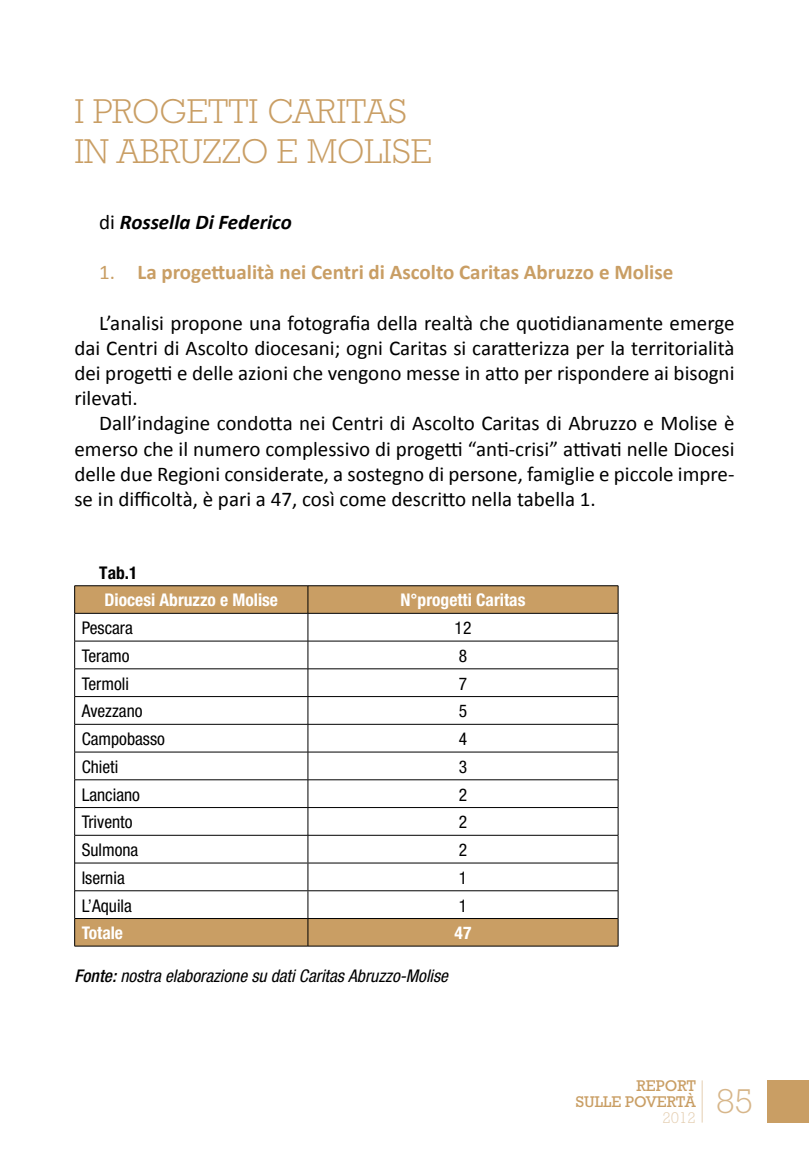
<style>
.page{position:relative;width:809px;height:1166px;background:#fff}
.page>*{position:absolute;margin:0;border:0;box-sizing:border-box;transform-origin:0 0}
.t1{font:300 35px/40.2px "Rockwell Std";color:#c99e64;text-align:right}
.t2{font:300 35px "Rockwell Std";color:#d7b68a}
.t3{font:21px/25.2px "Calibri";color:#000;text-align:justify}
.t4{font:700 21px "Calibri";color:#c99e64}
.t5{font:italic 700 21px "Calibri";color:#000}
.t6{font:condensed 17.5px "Helvetica Neue LT";color:#000}
.t7{font:italic condensed 17.5px "Helvetica Neue LT";color:#000}
.t8{font:700 condensed 17.5px "Helvetica Neue LT";color:#fff}
.t9{font:700 condensed 17.5px "Helvetica Neue LT";color:#000}
.t10{font:15.75px/15.8px "Rockwell Std";color:#c99e64;text-align:right}
.t11{font:300 15.75px "Rockwell Std";color:#e4ceb1}
.s1{font-weight:400;font-style:normal}
.s2{font-weight:400}
.s3{font-weight:500}
</style>
<div class="page">
<hr style="left:701px;top:1080px;width:1px;height:42px;background:#e4ceb1">
<div style="left:767px;top:1080px;width:42px;height:42px;background:#c99e64"></div>
<div style="left:75px;top:586px;width:542px;height:360px;background:#c99e64"></div>
<svg style="left:75px;top:614px;width:542px;height:304px"></svg>
<hr style="left:74px;top:585px;width:234px;height:1px;background:#000">
<hr style="left:308px;top:585px;width:310px;height:1px;background:#000">
<hr style="left:74px;top:613px;width:234px;height:1px;background:#000">
<hr style="left:308px;top:613px;width:310px;height:1px;background:#000">
<hr style="left:74px;top:641px;width:234px;height:1px;background:#000">
<hr style="left:308px;top:641px;width:310px;height:1px;background:#000">
<hr style="left:74px;top:668px;width:234px;height:1px;background:#000">
<hr style="left:308px;top:668px;width:310px;height:1px;background:#000">
<hr style="left:74px;top:696px;width:234px;height:1px;background:#000">
<hr style="left:308px;top:696px;width:310px;height:1px;background:#000">
<hr style="left:74px;top:724px;width:234px;height:1px;background:#000">
<hr style="left:308px;top:724px;width:310px;height:1px;background:#000">
<hr style="left:74px;top:752px;width:234px;height:1px;background:#000">
<hr style="left:308px;top:752px;width:310px;height:1px;background:#000">
<hr style="left:74px;top:779px;width:234px;height:1px;background:#000">
<hr style="left:308px;top:779px;width:310px;height:1px;background:#000">
<hr style="left:74px;top:807px;width:234px;height:1px;background:#000">
<hr style="left:308px;top:807px;width:310px;height:1px;background:#000">
<hr style="left:74px;top:835px;width:234px;height:1px;background:#000">
<hr style="left:308px;top:835px;width:310px;height:1px;background:#000">
<svg style="left:74px;top:586px;width:1px;height:360px"></svg>
<svg style="left:307px;top:586px;width:1px;height:360px"></svg>
<svg style="left:617px;top:586px;width:1px;height:360px"></svg>
<hr style="left:74px;top:946px;width:234px;height:1px;background:#000">
<hr style="left:308px;top:946px;width:310px;height:1px;background:#000">
<hr style="left:75px;top:862px;width:233px;height:1px;background:#000">
<hr style="left:308px;top:862px;width:310px;height:1px;background:#000">
<hr style="left:75px;top:890px;width:233px;height:1px;background:#000">
<hr style="left:308px;top:890px;width:310px;height:1px;background:#000">
<hr style="left:75px;top:918px;width:233px;height:1px;background:#000">
<hr style="left:308px;top:918px;width:310px;height:1px;background:#000">
<h1 class="t1" style="left:74px;top:91px;width:132px">I PROGETTI</h1>
<h1 class="t1" style="left:74px;top:91px;width:282px">CARITAS<br>IN ABRUZZO E MOLISE</h1>
<p class="t5" style="left:99px;top:208px;width:194px"><span class="s1">di</span> Rossella Di Federico</p>
<p class="t4" style="left:99px;top:259px;width:575px"><span class="s2">1.</span> La progettualità nei Centri di Ascolto Caritas Abruzzo e Molise</p>
<p class="t3" style="left:74px;top:310px;width:661px;text-indent:25px">L’analisi propone una fotografia della realtà che quotidianamente emerge dai Centri di Ascolto diocesani; ogni Caritas si caratterizza per la territorialità dei progetti e delle azioni che vengono messe in atto per rispondere ai bisogni rilevati.</p>
<p class="t3" style="left:74px;top:411px;width:661px;text-indent:25px">Dall’indagine condotta nei Centri di Ascolto Caritas di Abruzzo e Molise è emerso che il numero complessivo di progetti “anti-crisi” attivati nelle Diocesi delle due Regioni considerate, a sostegno di persone, famiglie e piccole impre&shy;se in difficoltà, è pari a 47, così come descritto nella tabella 1.</p>
<p class="t9" style="left:99px;top:562px;width:40px">Tab.1</p>
<p class="t8" style="left:104px;top:589px;width:175px">Diocesi Abruzzo e Molise</p>
<p class="t8" style="left:400px;top:589px;width:126px">N°progetti Caritas</p>
<p class="t6" style="left:82px;top:618px;width:53px">Pescara</p>
<p class="t6" style="left:454px;top:618px;width:18px">12</p>
<p class="t6" style="left:82px;top:645px;width:49px">Teramo</p>
<p class="t6" style="left:459px;top:645px;width:10px">8</p>
<p class="t6" style="left:82px;top:673px;width:49px">Termoli</p>
<p class="t6" style="left:459px;top:673px;width:10px">7</p>
<p class="t6" style="left:82px;top:701px;width:62px">Avezzano</p>
<p class="t6" style="left:459px;top:701px;width:10px">5</p>
<p class="t6" style="left:82px;top:729px;width:85px">Campobasso</p>
<p class="t6" style="left:459px;top:729px;width:10px">4</p>
<p class="t6" style="left:82px;top:756px;width:38px">Chieti</p>
<p class="t6" style="left:459px;top:756px;width:10px">3</p>
<p class="t6" style="left:82px;top:784px;width:60px">Lanciano</p>
<p class="t6" style="left:459px;top:784px;width:10px">2</p>
<p class="t6" style="left:82px;top:812px;width:52px">Trivento</p>
<p class="t6" style="left:459px;top:812px;width:10px">2</p>
<p class="t6" style="left:82px;top:840px;width:58px">Sulmona</p>
<p class="t6" style="left:459px;top:840px;width:10px">2</p>
<p class="t6" style="left:82px;top:867px;width:45px">Isernia</p>
<p class="t6" style="left:459px;top:867px;width:10px">1</p>
<p class="t6" style="left:82px;top:895px;width:52px">L’Aquila</p>
<p class="t6" style="left:459px;top:895px;width:10px">1</p>
<p class="t8" style="left:82px;top:922px;width:43px">Totale</p>
<p class="t8" style="left:454px;top:922px;width:18px">47</p>
<p class="t7" style="left:74px;top:965px;width:375px"><span class="s3">Fonte:</span> nostra elaborazione su dati Caritas Abruzzo-Molise</p>
<p class="t10" style="left:576px;top:1077px;width:121px">REPORT<br>SULLE POVERTà</p>
<p class="t11" style="left:662px;top:1108px;width:35px">2012</p>
<h1 class="t2" style="left:716px;top:1081px;width:39px">85</h1>
</div>
